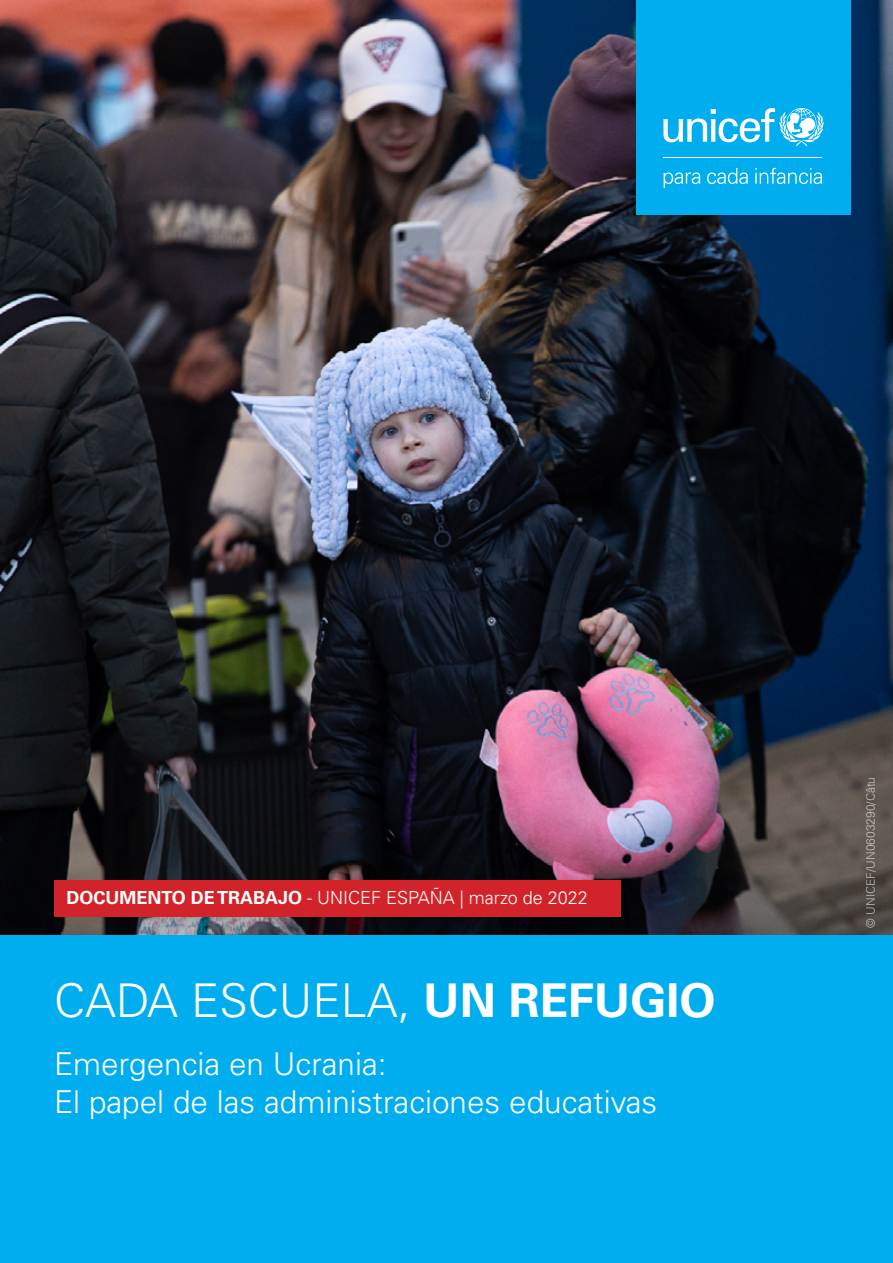
<style>
.page{position:relative;width:893px;height:1263px;background:#fff}
.page>*{position:absolute;margin:0;border:0;box-sizing:border-box;transform-origin:0 0}
.t1{font:700 46.5px "Univers LT Std";color:#fff}
.t2{font:300 46.5px "Univers LT Std";color:#fff}
.t3{font:300 31.5px/37.8px "Univers LT Std";color:#fff}
.t4{font:300 18px "Univers LT Std";color:#fff}
.t5{font:300 12px "Univers LT Std";color:#fff}
.s1{font-weight:700}
.s2{font-weight:300}
</style>
<div class="page">
<img style="left:0;top:0;width:893px;height:935px">
<div style="left:636px;top:0;width:215px;height:215px;background:#00aeef"></div>
<svg style="left:663px;top:108px;width:161px;height:38px"></svg>
<hr style="left:663px;top:157px;width:159px;height:1px;background:#fff">
<svg style="left:663px;top:172px;width:37px;height:16px"></svg>
<svg style="left:707px;top:168px;width:41px;height:16px"></svg>
<svg style="left:755px;top:168px;width:67px;height:16px"></svg>
<div style="left:54px;top:880px;width:567px;height:36px;background:#d2232a"></div>
<div style="left:0;top:935px;width:893px;height:328px;background:#00aeef"></div>
<p class="t4" style="left:67px;top:887px;width:523px"><span class="s1">DOCUMENTO DE TRABAJO</span> - UNICEF ESPAÑA | marzo de 2022</p>
<h1 class="t2" style="left:54px;top:972px;width:167px">cadaescue</h1>
<h1 class="t1" style="left:341px;top:973px;width:368px"><span class="s2">la,</span> UN REFUGIO</h1>
<p class="t3" style="left:54px;top:1045px;width:605px">Emergencia en Ucrania:<br>El papel de las administraciones educativas</p>
<p class="t5" style="left:863px;top:928px;width:152px;rotate:-90deg">© UNICEF/UN0603290/Câtu</p>
</div>
